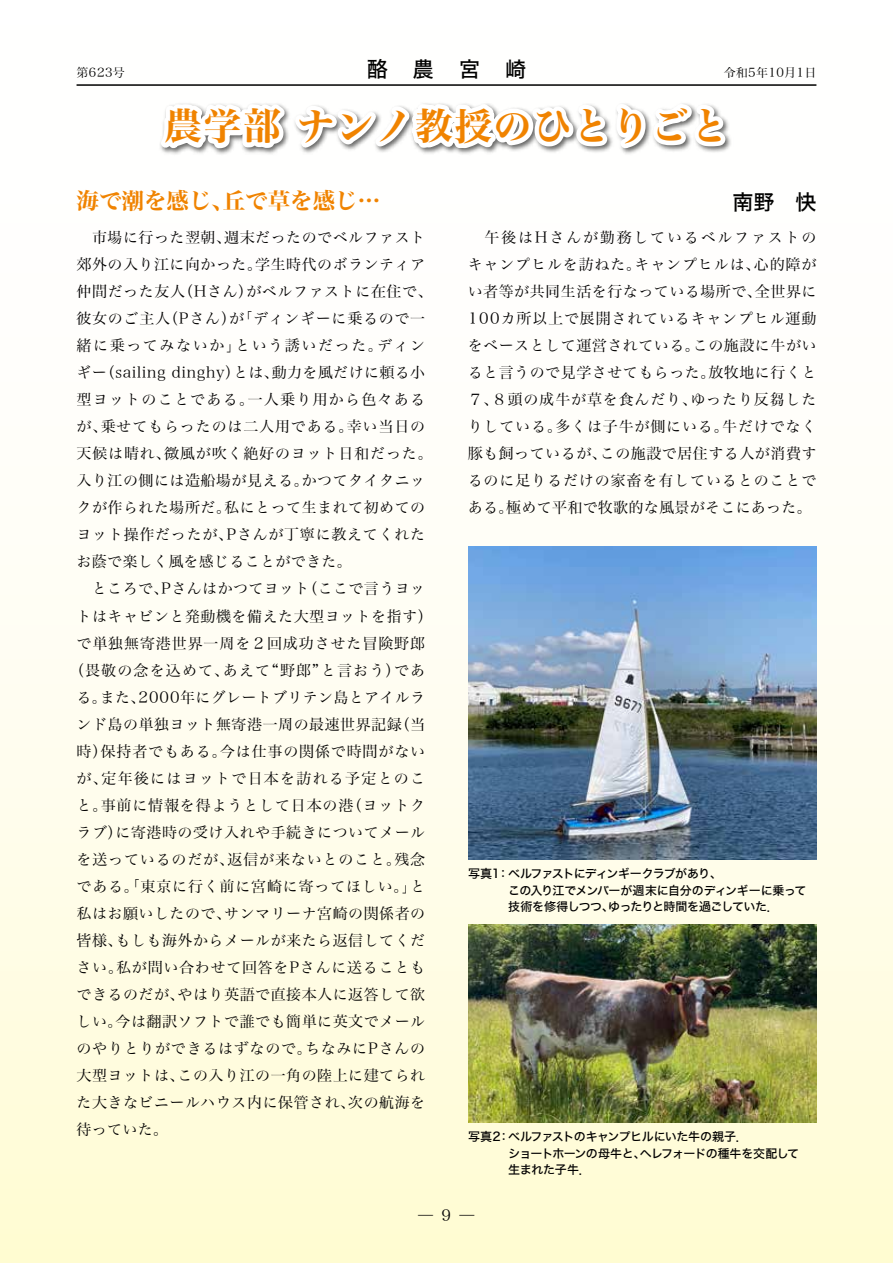
<style>
.page{position:relative;width:893px;height:1263px;background:#fff}
.page>*{position:absolute;margin:0;border:0;box-sizing:border-box;transform-origin:0 0}
.t1{font:37.5px "Hiragino Min W7 90 msp RKSJ H";letter-spacing:.05em;color:#f08300}
.t2{font:22.5px "Hiragino Min W7 90 msp RKSJ H";color:#f08300}
.t3{font:21px "Hiragino Kaku W5 90 msp RKSJ H";color:#000}
.t4{font:15px/27px "Hiragino Min W3 90 msp RKSJ H";letter-spacing:.035em;color:#000;text-align:justify}
.t5{font:15px "Hiragino Min W3 90 msp RKSJ H";letter-spacing:.055em;color:#000}
.t6{font:15px "Hiragino Min W3 90 msp RKSJ H";letter-spacing:.085em;color:#000}
.t7{font:15px "Hiragino Min W3 90 msp RKSJ H";letter-spacing:.075em;color:#000}
.t8{font:15px "Hiragino Min W3 90 msp RKSJ H";letter-spacing:.105em;color:#000}
.t9{font:15px "Hiragino Min W3 90 msp RKSJ H";letter-spacing:.06em;color:#000}
.t10{font:15px "Hiragino Kaku W3 90 msp RKSJ H";color:#000}
.t11{font:12px/16.5px "Hiragino Kaku W5 90 msp RKSJ H";letter-spacing:-.045em;color:#000}
.t12{font:12px "Hiragino Min W3 90 msp RKSJ H";color:#000}
.s1{font-family:"Hiragino Min W3 90 msp RKSJ H"}
</style>
<div class="page">
<div style="left:0;top:0;width:893px;height:1263px;background:linear-gradient(to bottom,#fff,#fefbd8)"></div>
<svg style="left:125px;top:0;width:621px;height:337px"></svg>
<img style="left:468px;top:924px;width:348px;height:198px">
<img style="left:468px;top:547px;width:348px;height:312px">
<hr style="left:77px;top:84px;width:739px;height:2px;background:#000">
<p class="t12" style="left:77px;top:66px;width:50px">第623号</p>
<h3 class="t3" style="left:367px;top:58px;width:161px">酪　農　宮　崎</h3>
<p class="t12" style="left:724px;top:66px;width:94px">令和5年10月1日</p>
<h1 class="t1" style="left:165px;top:107px;width:565px">農学部 ナンノ教授のひとりごと</h1>
<h2 class="t2" style="left:77px;top:189px;width:305px">海で潮を感じ、丘で草を感じ…</h2>
<h3 class="t3" style="left:733px;top:192px;width:85px">南野　快</h3>
<p class="t4" style="left:77px;top:225px;width:350px">　市場に行った翌朝、週末だったのでベルファスト</p>
<p class="t4" style="left:77px;top:252px;width:350px">郊外の入り江に向かった。学生時代のボランティア</p>
<p class="t4" style="left:77px;top:279px;width:358px">仲間だった友人（Hさん）がベルファストに在住で、</p>
<p class="t4" style="left:77px;top:306px;width:350px">彼女のご主人（Pさん）が「ディンギーに乗るので一</p>
<p class="t8" style="left:77px;top:338px;width:350px">緒に乗ってみないか」という誘いだった。ディン</p>
<p class="t4" style="left:77px;top:360px;width:350px">ギー（sailing dinghy）とは、動力を風だけに頼る小</p>
<p class="t6" style="left:77px;top:392px;width:350px">型ヨットのことである。一人乗り用から色々ある</p>
<p class="t5" style="left:77px;top:419px;width:350px">が、乗せてもらったのは二人用である。幸い当日の</p>
<p class="t5" style="left:77px;top:446px;width:358px">天候は晴れ、微風が吹く絶好のヨット日和だった。</p>
<p class="t4" style="left:77px;top:468px;width:350px">入り江の側には造船場が見える。かつてタイタニッ</p>
<p class="t4" style="left:77px;top:495px;width:350px">クが作られた場所だ。私にとって生まれて初めての</p>
<p class="t4" style="left:77px;top:522px;width:350px">ヨット操作だったが、Pさんが丁寧に教えてくれた</p>
<p class="t4" style="left:77px;top:549px;width:277px">お蔭で楽しく風を感じることができた。</p>
<p class="t4" style="left:77px;top:576px;width:350px">　ところで、Pさんはかつてヨット（ここで言うヨッ</p>
<p class="t4" style="left:77px;top:603px;width:358px">トはキャビンと発動機を備えた大型ヨットを指す）</p>
<p class="t9" style="left:77px;top:635px;width:350px">で単独無寄港世界一周を２回成功させた冒険野郎</p>
<p class="t7" style="left:69px;top:662px;width:358px">（畏敬の念を込めて、あえて“野郎”と言おう）であ</p>
<p class="t4" style="left:77px;top:684px;width:350px">る。また、2000年にグレートブリテン島とアイルラ</p>
<p class="t4" style="left:77px;top:711px;width:350px">ンド島の単独ヨット無寄港一周の最速世界記録（当</p>
<p class="t5" style="left:77px;top:743px;width:350px">時）保持者でもある。今は仕事の関係で時間がない</p>
<p class="t6" style="left:77px;top:770px;width:350px">が、定年後にはヨットで日本を訪れる予定とのこ</p>
<p class="t5" style="left:77px;top:797px;width:350px">と。事前に情報を得ようとして日本の港（ヨットク</p>
<p class="t4" style="left:77px;top:819px;width:350px">ラブ）に寄港時の受け入れや手続きについてメール</p>
<p class="t5" style="left:77px;top:851px;width:350px">を送っているのだが、返信が来ないとのこと。残念</p>
<p class="t5" style="left:77px;top:878px;width:350px">である。「東京に行く前に宮崎に寄ってほしい。」と</p>
<p class="t4" style="left:77px;top:900px;width:350px">私はお願いしたので、サンマリーナ宮崎の関係者の</p>
<p class="t4" style="left:77px;top:927px;width:350px">皆様、もしも海外からメールが来たら返信してくだ</p>
<p class="t4" style="left:77px;top:954px;width:350px">さい。私が問い合わせて回答をPさんに送ることも</p>
<p class="t4" style="left:77px;top:981px;width:350px">できるのだが、やはり英語で直接本人に返答して欲</p>
<p class="t4" style="left:77px;top:1008px;width:350px">しい。今は翻訳ソフトで誰でも簡単に英文でメール</p>
<p class="t4" style="left:77px;top:1035px;width:350px">のやりとりができるはずなので。ちなみにPさんの</p>
<p class="t4" style="left:77px;top:1062px;width:350px">大型ヨットは、この入り江の一角の陸上に建てられ</p>
<p class="t4" style="left:77px;top:1089px;width:350px">た大きなビニールハウス内に保管され、次の航海を</p>
<p class="t4" style="left:77px;top:1116px;width:93px">待っていた。</p>
<p class="t4" style="left:468px;top:225px;width:350px">　午後はHさんが勤務しているベルファストのキャンプヒルを訪ねた。キャンプヒルは、心的障がい者等が共同生活を行なっている場所で、全世界に100カ所以上で展開されているキャンプヒル運動をベースとして運営されている。この施設に牛がいると言うので見学させてもらった。放牧地に行くと７、８頭の成牛が草を食んだり、ゆったり反芻したりしている。多くは子牛が側にいる。牛だけでなく豚も飼っているが、この施設で居住する人が消費するのに足りるだけの家畜を有しているとのことである。極めて平和で牧歌的な風景がそこにあった。</p>
<p class="t11" style="left:508px;top:866px;width:300px;text-indent:-40px">写真1：ベルファストにディンギークラブがあり、<br>この入り江でメンバーが週末に自分のディンギーに乗って技術を修得しつつ、ゆったりと時間を過ごしていた．</p>
<p class="t11" style="left:508px;top:1129px;width:292px;text-indent:-40px">写真2：ベルファストのキャンプヒルにいた牛の親子．<br>ショートホーンの母牛と、ヘレフォードの種牛を交配して生まれた子牛．</p>
<p class="t10" style="left:418px;top:1207px;width:58px">― <span class="s1">9</span> ―</p>
</div>
